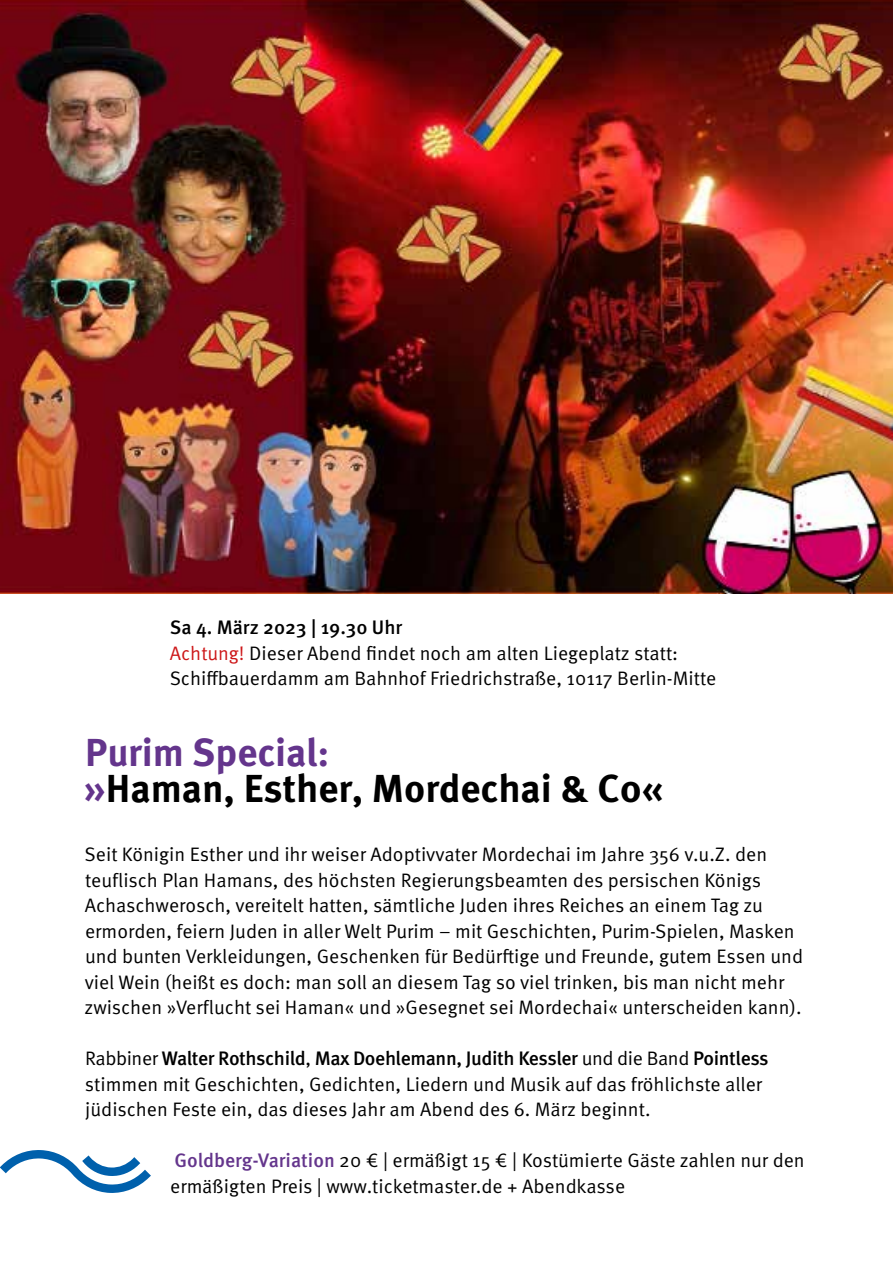
<style>
.page{position:relative;width:893px;height:1263px;background:#fff}
.page>*{position:absolute;margin:0;border:0;box-sizing:border-box;transform-origin:0 0}
.t1{font:700 39px/36px "Meta Pro";color:#000}
.t2{font:19.5px/25.5px "Meta Pro Norm";color:#000}
.t3{font:500 19.5px "Meta Pro";letter-spacing:-.02em;color:#000}
.t4{font:500 19.5px "Meta Pro";color:#000}
.s1{color:#cd1719}
.s2{color:#64358c}
.s3{font-family:"Meta Pro Norm";font-weight:400}
.s4{font-family:"Meta Pro";font-weight:500;color:#64358c}
</style>
<div class="page">
<svg style="left:0;top:1150px;width:151px;height:43px"></svg>
<img style="left:0;top:0;width:893px;height:593px">
<p class="t4" style="left:170px;top:612px;width:234px">Sa 4. März 2023 | 19.30 Uhr</p>
<p class="t2" style="left:170px;top:639px;width:548px"><span class="s1">Achtung!</span> Dieser Abend findet noch am alten Liegeplatz statt:<br>Schiffbauerdamm am Bahnhof Friedrichstraße, 10117 Berlin-Mitte</p>
<h1 class="t1" style="left:84px;top:732px;width:581px"><span class="s2">Purim Special:<br>»</span>Haman, Esther, Mordechai &amp; C0«</h1>
<p class="t2" style="left:84px;top:841px;width:720px">Seit Königin Esther und ihr weiser Adoptivvater Mordechai im Jahre 356 v.u.Z. den teuflisch Plan Hamans, des höchsten Regierungsbeamten des persischen Königs Achaschwerosch, vereitelt hatten, sämtliche Juden ihres Reiches an einem Tag zu ermorden, feiern Juden in aller Welt Purim – mit Geschichten, Purim-Spielen, Masken und bunten Verkleidungen, Geschenken für Bedürftige und Freunde, gutem Essen und viel Wein (heißt es doch: man soll an diesem Tag so viel trinken, bis man nicht mehr zwischen »Verflucht sei Haman« und »Gesegnet sei Mordechai« unterscheiden kann).</p>
<p class="t3" style="left:85px;top:1043px;width:685px"><span class="s3">Rabbiner</span> Walter Rothschild<span class="s3">,</span> Max Doehlemann, Judith Kessler <span class="s3">und die Band</span> Pointless</p>
<p class="t2" style="left:85px;top:1070px;width:679px">stimmen mit Geschichten, Gedichten, Liedern und Musik auf das fröhlichste aller jüdischen Feste ein, das dieses Jahr am Abend des 6. März beginnt.</p>
<p class="t2" style="left:170px;top:1147px;width:636px"><span class="s4">Goldberg-Variation</span> 20 € | ermäßigt 15 € | Kostümierte Gäste zahlen nur den ermäßigten Preis | www.ticketmaster.de + Abendkasse</p>
</div>
